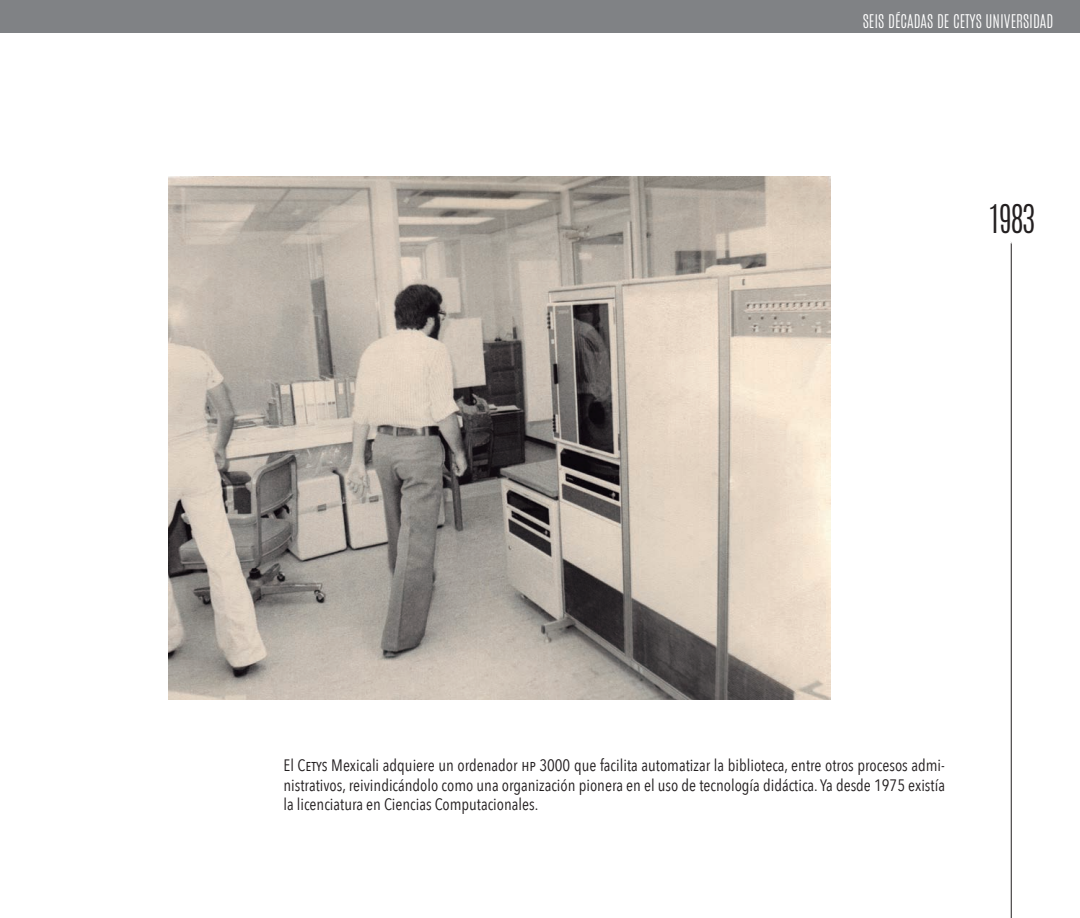
<style>
.page{position:relative;width:1080px;height:918px;background:#fff}
.page>*{position:absolute;margin:0;border:0;box-sizing:border-box;transform-origin:0 0}
.Año{font:300 33px "Antonio";color:#231f20}
.Pie_de_foto{font:16.5px/19.8px "Avenir Next Condensed";color:#231f20;text-align:justify}
.t1{font:300 15.75px "Antonio";color:#fff}
</style>
<div class="page">
<div style="left:0;top:0;width:1080px;height:32px;background:#808285"></div>
<hr style="left:1011px;top:243px;width:1px;height:675px;background:#231f20">
<img style="left:169px;top:176px;width:661px;height:524px">
<p class="t1" style="left:863px;top:10px;width:192px">SEIS DÉCADAS DE CETYS UNIVERSIDAD</p>
<p class="Año" style="left:990px;top:195px;width:47px">1983</p>
<p class="Pie_de_foto" style="left:284px;top:754px;width:663px">El Cetys Mexicali adquiere un ordenador hp 3000 que facilita automatizar la biblioteca, entre otros procesos admi&shy;nistrativos, reivindicándolo como una organización pionera en el uso de tecnología didáctica. Ya desde 1975 existía la licenciatura en Ciencias Computacionales.</p>
</div>
